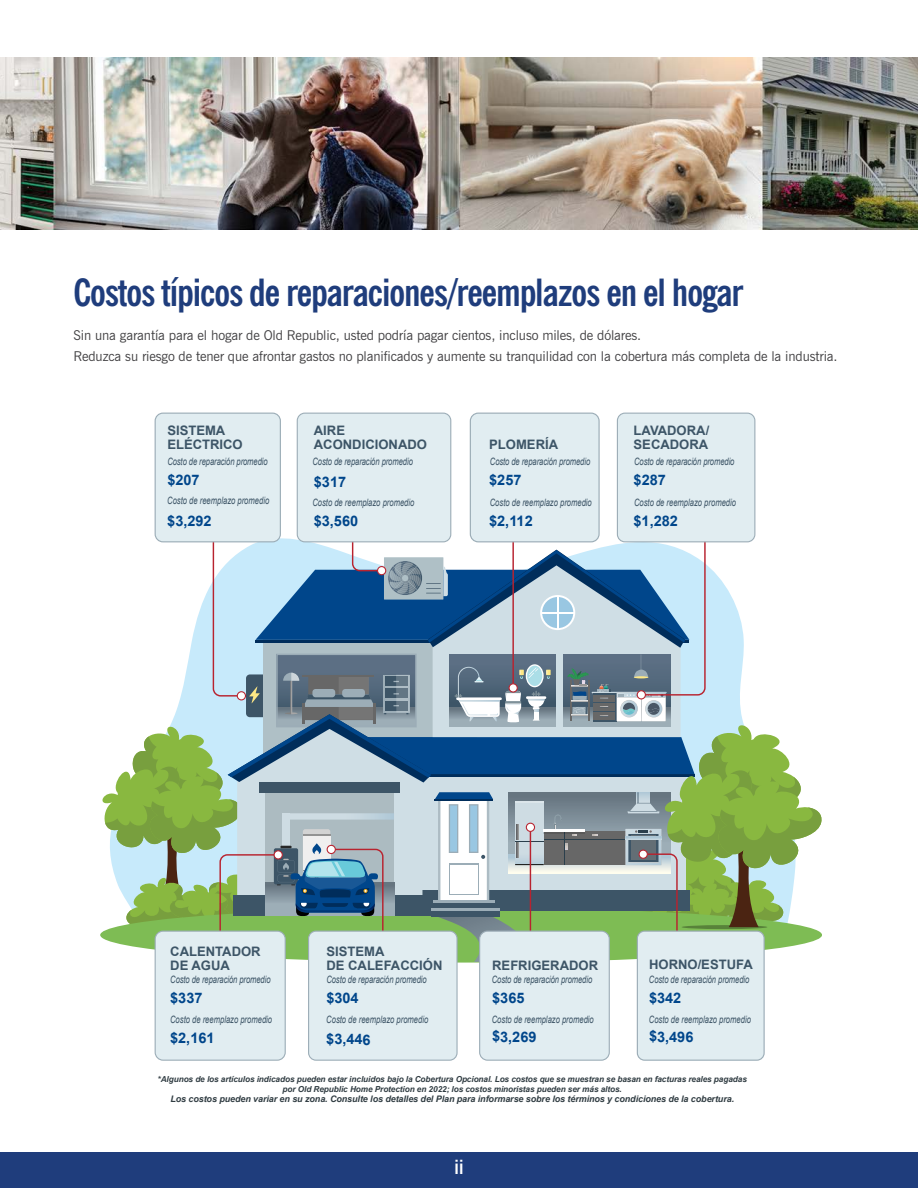
<style>
.page{position:relative;width:918px;height:1188px;background:#fff}
.page>*{position:absolute;margin:0;border:0;box-sizing:border-box;transform-origin:0 0}
.t1{font:700 condensed 37.5px "News Gothic BT";letter-spacing:-.03em;color:#1f3d7c}
.t2{font:700 condensed 19.5px "News Gothic BT";color:#fff}
.t3{font:700 14.55px "Arial";color:#00468b}
.t4{font:13.5px/21px "News Gothic BT";letter-spacing:-.01em;color:#414042}
.t5{font:700 13.05px/14.2px "Arial";color:#3d5567}
.t6{font:italic 10.2px "Arial";letter-spacing:-.01em;color:#3d5567;scale:.75 1}
.t7{font:italic 700 9px "Arial";letter-spacing:-.01em;color:#303c42}
.t8{font:italic 8.7px/10.5px "Arial";letter-spacing:-.01em;color:#3d5567;text-align:center}
.t9{font:italic 700 8.25px/9.9px "Arial";letter-spacing:-.01em;color:#303c42;text-align:center}
</style>
<div class="page">
<div style="left:0;top:1153px;width:918px;height:35px;background:#1f3d7c"></div>
<svg style="left:100px;top:523px;width:722px;height:461px"></svg>
<div style="left:309px;top:931px;width:148px;height:129px;background:#e1edf1;border-radius:7px"></div>
<div style="left:308px;top:931px;width:150px;height:130px;border:1px solid #9cadb7;border-radius:7px"></div>
<div style="left:155px;top:931px;width:130px;height:129px;background:#e1edf1;border-radius:8px"></div>
<div style="left:155px;top:931px;width:131px;height:130px;border:1px solid #9cadb7;border-radius:8px"></div>
<div style="left:480px;top:931px;width:129px;height:129px;background:#e1edf1;border-radius:8px"></div>
<div style="left:479px;top:931px;width:131px;height:130px;border:1px solid #9cadb7;border-radius:8px"></div>
<div style="left:637px;top:931px;width:127px;height:129px;background:#e1edf1;border-radius:7px"></div>
<div style="left:637px;top:931px;width:128px;height:130px;border:1px solid #9cadb7;border-radius:7px"></div>
<div style="left:470px;top:413px;width:129px;height:129px;background:#e1edf1;border-radius:8px"></div>
<div style="left:470px;top:413px;width:130px;height:129px;border:1px solid #9cadb7;border-radius:8px"></div>
<div style="left:297px;top:413px;width:154px;height:129px;background:#e1edf1;border-radius:8px"></div>
<div style="left:297px;top:413px;width:154px;height:129px;border:1px solid #9cadb7;border-radius:8px"></div>
<div style="left:617px;top:413px;width:138px;height:129px;background:#e1edf1;border-radius:8px"></div>
<div style="left:617px;top:413px;width:138px;height:129px;border:1px solid #9cadb7;border-radius:8px"></div>
<div style="left:155px;top:413px;width:125px;height:129px;background:#e1edf1;border-radius:8px"></div>
<div style="left:155px;top:413px;width:126px;height:129px;border:1px solid #9cadb7;border-radius:8px"></div>
<img style="left:0;top:57px;width:918px;height:173px">
<h1 class="t1" style="left:73px;top:269px;width:671px">Costos típicos de reparaciones/reemplazos en el hogar</h1>
<p class="t4" style="left:73px;top:325px;width:766px">Sin una garantía para el hogar de Old Republic, usted podría pagar cientos, incluso miles, de dólares.<br>Reduzca su riesgo de tener que afrontar gastos no planificados y aumente su tranquilidad con la cobertura más completa de la industria.</p>
<p class="t5" style="left:167px;top:423px;width:77px">SISTEMA<br>ELÉCTRICO</p>
<h3 class="t3" style="left:167px;top:470px;width:34px">$207</h3>
<p class="t6" style="left:167px;top:455px;width:135px">Costo de reparación promedio</p>
<p class="t6" style="left:167px;top:494px;width:138px">Costo de reemplazo promedio</p>
<h3 class="t3" style="left:167px;top:511px;width:46px">$3,292</h3>
<p class="t5" style="left:314px;top:424px;width:115px">AIRE<br>ACONDICIONADO</p>
<h3 class="t3" style="left:314px;top:472px;width:34px">$317</h3>
<h3 class="t3" style="left:314px;top:511px;width:46px">$3,560</h3>
<p class="t6" style="left:312px;top:455px;width:135px">Costo de reparación promedio</p>
<p class="t6" style="left:312px;top:496px;width:138px">Costo de reemplazo promedio</p>
<p class="t5" style="left:489px;top:438px;width:70px">PLOMERÍA</p>
<h3 class="t3" style="left:489px;top:471px;width:34px">$257</h3>
<h3 class="t3" style="left:489px;top:511px;width:45px">$2,112</h3>
<p class="t6" style="left:490px;top:455px;width:135px">Costo de reparación promedio</p>
<p class="t6" style="left:490px;top:496px;width:138px">Costo de reemplazo promedio</p>
<p class="t5" style="left:634px;top:424px;width:77px">LAVADORA/<br>SECADORA</p>
<h3 class="t3" style="left:634px;top:471px;width:34px">$287</h3>
<h3 class="t3" style="left:634px;top:511px;width:46px">$1,282</h3>
<p class="t6" style="left:634px;top:455px;width:135px">Costo de reparación promedio</p>
<p class="t6" style="left:634px;top:496px;width:138px">Costo de reemplazo promedio</p>
<p class="t5" style="left:170px;top:944px;width:92px">CALENTADOR<br>DE AGUA</p>
<h3 class="t3" style="left:170px;top:988px;width:34px">$337</h3>
<h3 class="t3" style="left:170px;top:1028px;width:46px">$2,161</h3>
<p class="t6" style="left:170px;top:973px;width:135px">Costo de reparación promedio</p>
<p class="t6" style="left:170px;top:1013px;width:138px">Costo de reemplazo promedio</p>
<p class="t5" style="left:326px;top:944px;width:118px">SISTEMA<br>DE CALEFACCIÓN</p>
<h3 class="t3" style="left:326px;top:988px;width:34px">$304</h3>
<h3 class="t3" style="left:326px;top:1030px;width:46px">$3,446</h3>
<p class="t6" style="left:326px;top:973px;width:135px">Costo de reparación promedio</p>
<p class="t6" style="left:326px;top:1013px;width:138px">Costo de reemplazo promedio</p>
<p class="t5" style="left:492px;top:959px;width:107px">REFRIGERADOR</p>
<h3 class="t3" style="left:492px;top:988px;width:34px">$365</h3>
<h3 class="t3" style="left:492px;top:1027px;width:46px">$3,269</h3>
<p class="t6" style="left:492px;top:973px;width:135px">Costo de reparación promedio</p>
<p class="t6" style="left:492px;top:1013px;width:138px">Costo de reemplazo promedio</p>
<p class="t5" style="left:649px;top:957px;width:105px">HORNO/ESTUFA</p>
<h3 class="t3" style="left:649px;top:988px;width:34px">$342</h3>
<h3 class="t3" style="left:649px;top:1027px;width:46px">$3,496</h3>
<p class="t6" style="left:649px;top:973px;width:135px">Costo de reparación promedio</p>
<p class="t6" style="left:649px;top:1013px;width:138px">Costo de reemplazo promedio</p>
<p class="t9" style="left:158px;top:1074px;width:591px">*Algunos de los artículos indicados pueden estar incluidos bajo la Cobertura Opcional. Los costos que se muestran se basan en facturas reales pagadas por Old Republic Home Protection en 2022; los costos minoristas pueden ser más altos.</p>
<p class="t7" style="left:170px;top:1093px;width:565px">Los costos pueden variar en su zona. Consulte los detalles del Plan para informarse sobre los términos y condiciones de la cobertura.</p>
<p class="t8" style="left:150px;top:1075px;width:620px">*Some items listed may be Optional Coverage. Costs shown are based on actual invoices paid by Old Republic Home Protection in 2022; retail costs may be higher.<br>Costs may vary in your area. See Plan details for terms and conditions of coverage.</p>
<h2 class="t2" style="left:455px;top:1155px;width:10px">ii</h2>
</div>
